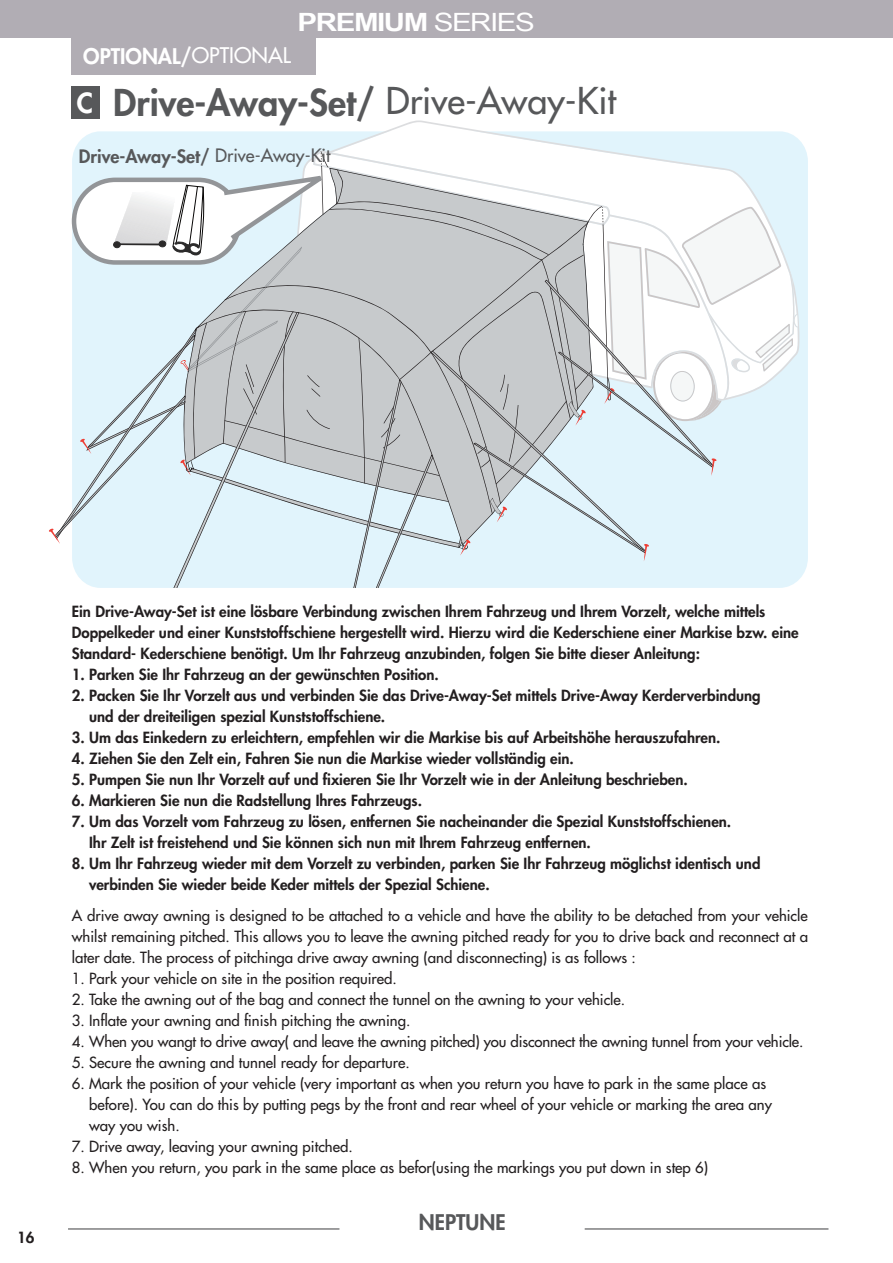
<style>
.page{position:relative;width:893px;height:1263px;background:#fff}
.page>*{position:absolute;margin:0;border:0;box-sizing:border-box;transform-origin:0 0}
.t1{font:800 36px "Futura Std";color:#57585a}
.t2{font:700 25.2px "Arial Narrow";letter-spacing:-.04em;color:#fff;scale:1.43 1}
.t3{font:800 21px "Futura Std";color:#fff}
.t4{font:800 21px "Futura Std";color:#57585a}
.t5{font:800 18px "Futura Std";color:#57585a}
.t6{font:800 15px/21px "Futura Std";color:#231f20}
.t7{font:500 15px/21px "Futura Std";color:#231f20;text-align:justify}
.s1{font-weight:500}
.s2{font-weight:400}
.s3{font-size:27px;color:#fff}
</style>
<div class="page">
<div style="left:0;top:0;width:893px;height:38px;background:#b1adb4"></div>
<hr style="left:68px;top:1228px;width:271px;height:1px;background:#3e3e3f">
<hr style="left:585px;top:1228px;width:243px;height:1px;background:#3e3e3f">
<div style="left:72px;top:86px;width:28px;height:33px;background:#57585a"></div>
<div style="left:72px;top:36px;width:244px;height:38px;background:#b1adb4"></div>
<div style="left:72px;top:131px;width:736px;height:457px;background:#e1f4fc;border-radius:29px"></div>
<svg style="left:328px;top:120px;width:472px;height:232px;fill:#fff"></svg>
<svg style="left:49px;top:150px;width:749px;height:438px"></svg>
<h3 class="t3" style="left:83px;top:43px;width:209px">OPTIONAL/<span class="s1">OPTIONAL</span></h3>
<h2 class="t2" style="left:298px;top:3px;width:167px">PREMIUM <span class="s2">SERIES</span></h2>
<h1 class="t1" style="left:77px;top:80px;width:541px"><span class="s3">C</span> Drive-Away-Set/ <span class="s1">Drive-Away-Kit</span></h1>
<p class="t5" style="left:79px;top:145px;width:253px">Drive-Away-Set/ <span class="s1">Drive-Away-Kit</span></p>
<p class="t6" style="left:17px;top:1227px;width:19px">16</p>
<p class="t6" style="left:72px;top:601px;width:728px">Ein Drive-Away-Set ist eine lösbare Verbindung zwischen Ihrem Fahrzeug und Ihrem Vorzelt, welche mittels<br>Doppelkeder und einer Kunststoffschiene hergestellt wird. Hierzu wird die Kederschiene einer Markise bzw. eine<br>Standard- Kederschiene benötigt. Um Ihr Fahrzeug anzubinden, folgen Sie bitte dieser Anleitung:</p>
<p class="t6" style="left:72px;top:664px;width:369px">1. Parken Sie Ihr Fahrzeug an der gewünschten Position.</p>
<p class="t6" style="left:89px;top:685px;width:673px;text-indent:-17px">2. Packen Sie Ihr Vorzelt aus und verbinden Sie das Drive-Away-Set mittels Drive-Away Kerderverbindung und der dreiteiligen spezial Kunststoffschiene.</p>
<p class="t6" style="left:72px;top:727px;width:650px">3. Um das Einkedern zu erleichtern, empfehlen wir die Markise bis auf Arbeitshöhe herauszufahren.</p>
<p class="t6" style="left:72px;top:748px;width:504px">4. Ziehen Sie den Zelt ein, Fahren Sie nun die Markise wieder vollständig ein.</p>
<p class="t6" style="left:72px;top:769px;width:618px">5. Pumpen Sie nun Ihr Vorzelt auf und fixieren Sie Ihr Vorzelt wie in der Anleitung beschrieben.</p>
<p class="t6" style="left:72px;top:790px;width:352px">6. Markieren Sie nun die Radstellung Ihres Fahrzeugs.</p>
<p class="t6" style="left:89px;top:811px;width:644px;text-indent:-17px">7. Um das Vorzelt vom Fahrzeug zu lösen, entfernen Sie nacheinander die Spezial Kunststoffschienen.<br>Ihr Zelt ist freistehend und Sie können sich nun mit Ihrem Fahrzeug entfernen.</p>
<p class="t6" style="left:89px;top:853px;width:673px;text-indent:-17px">8. Um Ihr Fahrzeug wieder mit dem Vorzelt zu verbinden, parken Sie Ihr Fahrzeug möglichst identisch und verbinden Sie wieder beide Keder mittels der Spezial Schiene.</p>
<p class="t7" style="left:72px;top:905px;width:738px">A drive away awning is designed to be attached to a vehicle and have the ability to be detached from your vehicle whilst remaining pitched. This allows you to leave the awning pitched ready for you to drive back and reconnect at a later date. The process of pitchinga drive away awning (and disconnecting) is as follows :</p>
<p class="t7" style="left:72px;top:968px;width:327px">1. Park your vehicle on site in the position required.</p>
<p class="t7" style="left:72px;top:989px;width:555px">2. Take the awning out of the bag and connect the tunnel on the awning to your vehicle.</p>
<p class="t7" style="left:72px;top:1010px;width:340px">3. Inflate your awning and finish pitching the awning.</p>
<p class="t7" style="left:72px;top:1031px;width:733px">4. When you wangt to drive away( and leave the awning pitched) you disconnect the awning tunnel from your vehicle.</p>
<p class="t7" style="left:72px;top:1052px;width:339px">5. Secure the awning and tunnel ready for departure.</p>
<p class="t7" style="left:89px;top:1073px;width:684px;text-align:left;text-indent:-17px">6. Mark the position of your vehicle (very important as when you return you have to park in the same place as before). You can do this by putting pegs by the front and rear wheel of your vehicle or marking the area any way you wish.</p>
<p class="t7" style="left:72px;top:1136px;width:282px">7. Drive away, leaving your awning pitched.</p>
<p class="t7" style="left:72px;top:1157px;width:638px">8. When you return, you park in the same place as befor(using the markings you put down in step 6)</p>
<h3 class="t4" style="left:419px;top:1209px;width:88px">NEPTUNE</h3>
</div>
